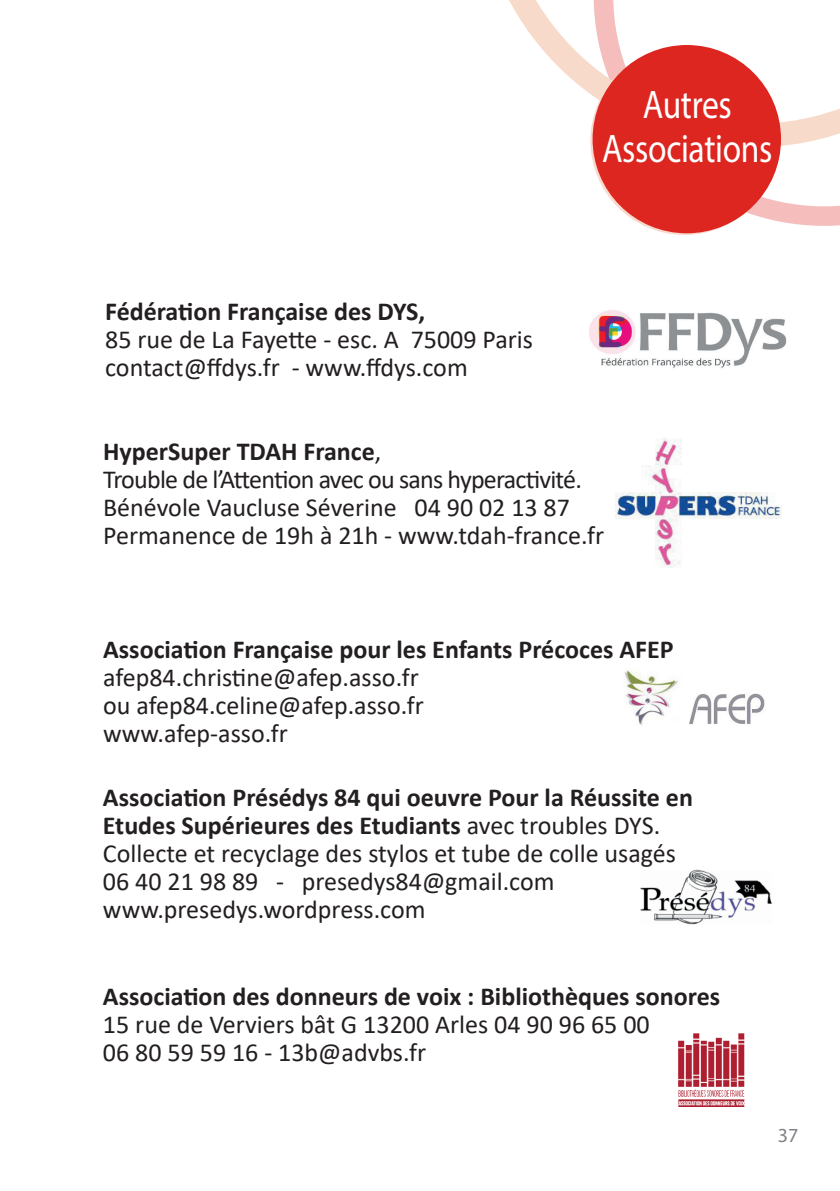
<style>
.page{position:relative;width:840px;height:1191px;background:#fff}
.page>*{position:absolute;margin:0;border:0;box-sizing:border-box;transform-origin:0 0}
.t1{font:40px/44px "Myriad Pro";letter-spacing:-.01em;color:#fff;text-align:center;scale:.84 1}
.t2{font:26px/28px "Calibri";color:#231f20}
.t3{font:700 26px "Calibri";color:#231f20}
.t4{font:20px "Myriad Pro";color:#808285}
.s1{font-weight:700}
</style>
<div class="page">
<img style="left:625px;top:669px;width:140px;height:57px">
<img style="left:615px;top:438px;width:165px;height:129px">
<img style="left:589px;top:310px;width:198px;height:58px">
<img style="left:678px;top:1033px;width:66px;height:73px">
<img style="left:640px;top:869px;width:132px;height:56px">
<svg style="left:599px;top:159px;width:240px;height:76px"></svg>
<svg style="left:509px;top:0;width:330px;height:159px"></svg>
<div style="left:592px;top:45px;width:188px;height:188px;background:#de2620;border-radius:50%"></div>
<p class="t3" style="left:105px;top:293px;width:321px">Fédération Française des DYS,</p>
<p class="t2" style="left:105px;top:325px;width:429px">85 rue de La Fayette - esc. A 75009 Paris contact@ffdys.fr - www.ffdys.com</p>
<h1 class="t1" style="left:602px;top:82px;width:204px">Autres<br>Associations</h1>
<p class="t2" style="left:103px;top:436px;width:502px"><span class="s1">HyperSuper TDAH France</span>,<br>Trouble de l’Attention avec ou sans hyperactivité.<br>Bénévole Vaucluse Séverine 04 90 02 13 87<br>Permanence de 19h à 21h - www.tdah-france.fr</p>
<p class="t3" style="left:103px;top:631px;width:571px">Association Française pour les Enfants Précoces AFEP</p>
<p class="t2" style="left:103px;top:662px;width:322px">afep84.christine@afep.asso.fr ou afep84.celine@afep.asso.fr www.afep-asso.fr</p>
<p class="t2" style="left:103px;top:782px;width:591px"><span class="s1">Association Présédys 84 qui oeuvre Pour la Réussite en Etudes Supérieures des Etudiants</span> avec troubles DYS.<br>Collecte et recyclage des stylos et tube de colle usagés 06 40 21 98 89 - presedys84@gmail.com www.presedys.wordpress.com</p>
<p class="t3" style="left:103px;top:978px;width:618px">Association des donneurs de voix : Bibliothèques sonores</p>
<p class="t2" style="left:103px;top:1010px;width:548px">15 rue de Verviers bât G 13200 Arles 04 90 96 65 00<br>06 80 59 59 16 - 13b@advbs.fr</p>
<p class="t4" style="left:777px;top:1123px;width:22px">37</p>
</div>
